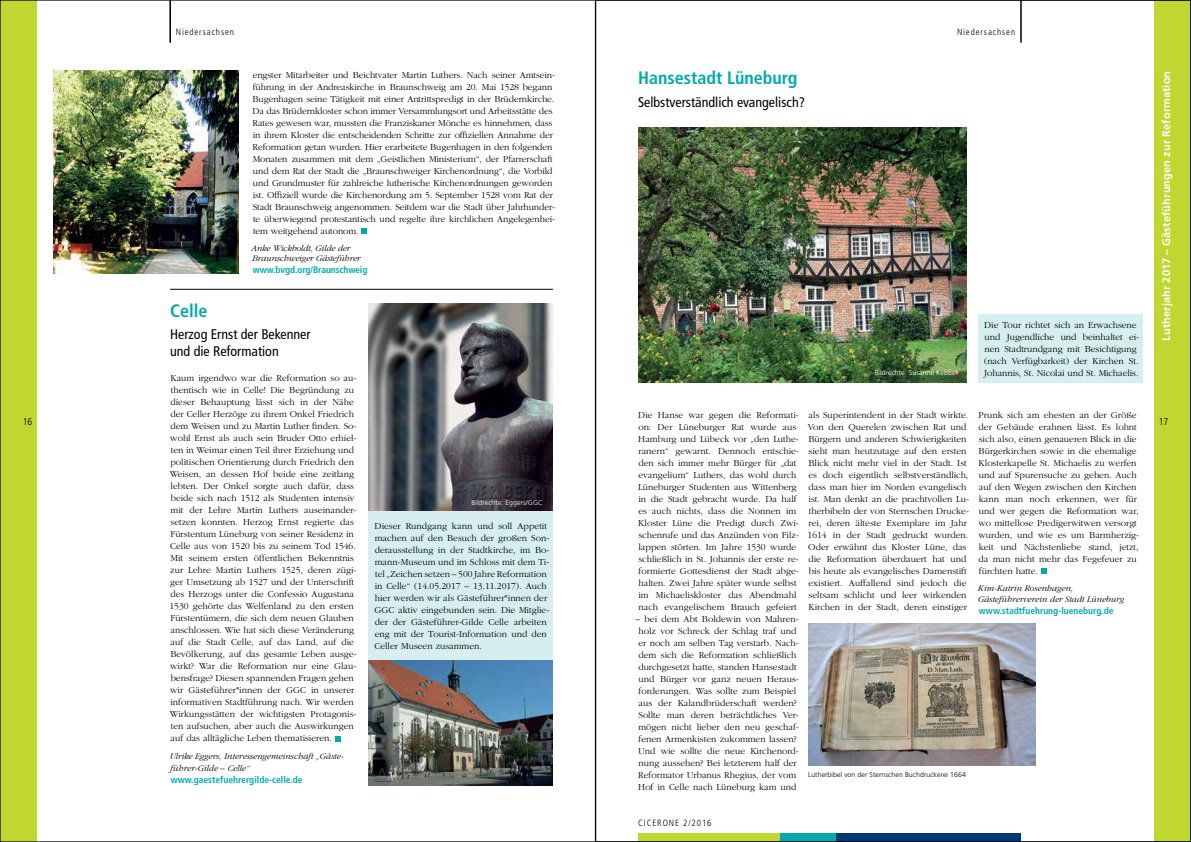
<style>
.page{position:relative;width:1191px;height:842px;background:#fff}
.page>*{position:absolute;margin:0;border:0;box-sizing:border-box;transform-origin:0 0}
.t1{font:700 condensed 18px "Frutiger";color:#00aaad}
.t2{font:condensed 14px/16.8px "Frutiger";color:#000}
.t3{font:700 11px "Frutiger";letter-spacing:.01em;color:#fff}
.t4{font:300 condensed 10px "Frutiger LT Std";color:#000}
.t5{font:300 9.5px/12px "Garamond";color:#000}
.t6{font:700 condensed 9.5px "Frutiger";color:#00aaad}
.t7{font:italic 300 9px/10.8px "Garamond";color:#000}
.t8{font:300 condensed 9px "Frutiger LT Std";letter-spacing:.1em;color:#000}
.t9{font:300 7px "Frutiger";letter-spacing:.01em;color:#fff}
.t10{font:300 7px "Frutiger";letter-spacing:.01em;color:#000}
</style>
<div class="page">
<div style="left:369px;top:510px;width:184px;height:150px;background:#d6eeee"></div>
<div style="left:978px;top:315px;width:164px;height:68px;background:#d6eeee"></div>
<img style="left:369px;top:303px;width:184px;height:207px">
<img style="left:369px;top:660px;width:184px;height:125px">
<hr style="left:170px;top:289px;width:383px;height:1px;background:#000">
<img style="left:638px;top:128px;width:329px;height:255px">
<img style="left:808px;top:624px;width:227px;height:141px">
<img style="left:54px;top:71px;width:184px;height:203px">
<svg style="left:335px;top:736px;width:6px;height:5px"></svg>
<svg style="left:361px;top:228px;width:6px;height:6px"></svg>
<svg style="left:1041px;top:569px;width:5px;height:5px"></svg>
<div style="left:1154px;top:0;width:37px;height:842px;background:#bfd730"></div>
<div style="left:0;top:0;width:37px;height:842px;background:#bfd730"></div>
<div style="left:638px;top:833px;width:142px;height:9px;background:#bfd730"></div>
<div style="left:780px;top:833px;width:56px;height:9px;background:#00aaad"></div>
<div style="left:836px;top:833px;width:184px;height:9px;background:#003974"></div>
<hr style="left:1020px;top:0;width:1px;height:43px;background:#000">
<hr style="left:170px;top:0;width:1px;height:43px;background:#000">
<p class="t8" style="left:176px;top:27px;width:60px">Niedersachsen</p>
<p class="t8" style="left:957px;top:27px;width:60px">Niedersachsen</p>
<h1 class="t1" style="left:638px;top:67px;width:161px">Hansestadt Lüneburg</h1>
<h2 class="t2" style="left:638px;top:94px;width:168px">Selbstverständlich evangelisch?</h2>
<p class="t5" style="left:253px;top:69px;width:304px">engster Mitarbeiter und Beichtvater Martin Luthers. Nach seiner Amtsein&shy;führung in der Andreaskirche in Braunschweig am 20. Mai 1528 begann Bugenhagen seine Tätigkeit mit einer Antrittspredigt in der Brüdernkirche.<br>Da das Brüdernkloster schon immer Versammlungsort und Arbeitsstätte des Rates gewesen war, mussten die Franziskaner Mönche es hinnehmen, dass in ihrem Kloster die entscheidenden Schritte zur offiziellen Annahme der Reformation getan wurden. Hier erarbeitete Bugenhagen in den folgenden Monaten zusammen mit dem „Geistlichen Ministerium“, der Pfarrerschaft und dem Rat der Stadt die „Braunschweiger Kirchenordnung“, die Vorbild und Grundmuster für zahlreiche lutherische Kirchenordnungen geworden ist. Offiziell wurde die Kirchenordung am 5. September 1528 vom Rat der Stadt Braunschweig angenommen. Seitdem war die Stadt über Jahrhunder&shy;te überwiegend protestantisch und regelte ihre kirchlichen Angelegenhei&shy;tem weitgehend autonom.</p>
<p class="t7" style="left:251px;top:242px;width:111px">Anke Wickboldt, Gilde der<br>Braunschweiger Gästeführer</p>
<p class="t6" style="left:253px;top:264px;width:116px">www.bvgd.org/Braunschweig</p>
<p class="t3" style="left:1159px;top:341px;width:271px;rotate:-90deg">Lutherjahr 2017 – Gästeführungen zur Reformation</p>
<h1 class="t1" style="left:170px;top:300px;width:39px">Celle</h1>
<h2 class="t2" style="left:170px;top:326px;width:142px">Herzog Ernst der Bekenner und die Reformation</h2>
<p class="t5" style="left:984px;top:319px;width:157px">Die Tour richtet sich an Erwachsene und Jugendliche und beinhaltet ei&shy;nen Stadtrundgang mit Besichtigung (nach Verfügbarkeit) der Kirchen St.<br>Johannis, St. Nicolai und St. Michaelis.</p>
<p class="t5" style="left:978px;top:409px;width:162px">Prunk sich am ehesten an der Größe der Gebäude erahnen lässt. Es lohnt sich also, einen genaueren Blick in die Bürgerkirchen sowie in die ehemalige Klosterkapelle St. Michaelis zu werfen und auf Spurensuche zu gehen. Auch auf den Wegen zwischen den Kirchen kann man noch erkennen, wer für und wer gegen die Reformation war, wo mittellose Predigerwitwen versorgt wurden, und wie es um Barmherzig&shy;keit und Nächstenliebe stand, jetzt, da man nicht mehr das Fegefeuer zu fürchten hatte.</p>
<p class="t7" style="left:977px;top:583px;width:148px">Kim-Katrin Rosenhagen,<br>Gästeführerverein der Stadt Lüneburg</p>
<p class="t6" style="left:979px;top:605px;width:136px">www.stadtfuehrung-lueneburg.de</p>
<p class="t9" style="left:874px;top:368px;width:84px">Bildrechte: Susanne Kebbel</p>
<p class="t5" style="left:169px;top:373px;width:189px">Kaum irgendwo war die Reformation so au&shy;thentisch wie in Celle! Die Begründung zu dieser Behauptung lässt sich in der Nähe der Celler Herzöge zu ihrem Onkel Friedrich dem Weisen und zu Martin Luther finden. So&shy;wohl Ernst als auch sein Bruder Otto erhiel&shy;ten in Weimar einen Teil ihrer Erziehung und politischen Orientierung durch Friedrich den Weisen, an dessen Hof beide eine zeitlang lebten. Der Onkel sorgte auch dafür, dass beide sich nach 1512 als Studenten intensiv mit der Lehre Martin Luthers auseinander&shy;setzen konnten. Herzog Ernst regierte das Fürstentum Lüneburg von seiner Residenz in Celle aus von 1520 bis zu seinem Tod 1546.<br>Mit seinem ersten öffentlichen Bekenntnis zur Lehre Martin Luthers 1525, deren zügi&shy;ger Umsetzung ab 1527 und der Unterschrift des Herzogs unter die Confessio Augustana 1530 gehörte das Welfenland zu den ersten Fürstentümern, die sich dem neuen Glauben anschlossen. Wie hat sich diese Veränderung auf die Stadt Celle, auf das Land, auf die Bevölkerung, auf das gesamte Leben ausge&shy;wirkt? War die Reformation nur eine Glau&shy;bensfrage? Diesen spannenden Fragen gehen wir Gästeführer*innen der GGC in unserer informativen Stadtführung nach. Wir werden Wirkungsstätten der wichtigsten Protagonis&shy;ten aufsuchen, aber auch die Auswirkungen auf das alltägliche Leben thematisieren.</p>
<p class="t7" style="left:169px;top:750px;width:175px;line-height:12px">Ulrike Eggers, Interessengemeinschaft „Gäste&shy;führer-Gilde – Celle“</p>
<p class="t6" style="left:171px;top:774px;width:133px">www.gaestefuehrergilde-celle.de</p>
<p class="t5" style="left:807px;top:409px;width:163px">als Superintendent in der Stadt wirkte.<br>Von den Querelen zwischen Rat und Bürgern und anderen Schwierigkeiten sieht man heutzutage auf den ersten Blick nicht mehr viel in der Stadt. Ist es doch eigentlich selbstverständlich, dass man hier im Norden evangelisch ist. Man denkt an die prachtvollen Lu&shy;therbibeln der von Sternschen Drucke&shy;rei, deren älteste Exemplare im Jahr 1614 in der Stadt gedruckt wurden.<br>Oder erwähnt das Kloster Lüne, das die Reformation überdauert hat und bis heute als evangelisches Damenstift existiert. Auffallend sind jedoch die seltsam schlicht und leer wirkenden Kirchen in der Stadt, deren einstiger</p>
<p class="t5" style="left:638px;top:409px;width:162px">Die Hanse war gegen die Reformati&shy;on: Der Lüneburger Rat wurde aus Hamburg und Lübeck vor „den Luthe&shy;ranern“ gewarnt. Dennoch entschie&shy;den sich immer mehr Bürger für „dat evangelium“ Luthers, das wohl durch Lüneburger Studenten aus Wittenberg in die Stadt gebracht wurde. Da half es auch nichts, dass die Nonnen im Kloster Lüne die Predigt durch Zwi&shy;schenrufe und das Anzünden von Filz&shy;lappen störten. Im Jahre 1530 wurde schließlich in St. Johannis der erste re&shy;formierte Gottesdienst der Stadt abge&shy;halten. Zwei Jahre später wurde selbst im Michaeliskloster das Abendmahl nach evangelischem Brauch gefeiert</p>
<p class="t5" style="left:635px;top:613px;width:165px">– bei dem Abt Boldewin von Mahren&shy;holz vor Schreck der Schlag traf und er noch am selben Tag verstarb. Nach&shy;dem sich die Reformation schließlich durchgesetzt hatte, standen Hansestadt und Bürger vor ganz neuen Heraus&shy;forderungen. Was sollte zum Beispiel aus der Kalandbrüderschaft werden?<br>Sollte man deren beträchtliches Ver&shy;mögen nicht lieber den neu geschaf&shy;fenen Armenkisten zukommen lassen?<br>Und wie sollte die neue Kirchenord&shy;nung aussehen? Bei letzterem half der Reformator Urbanus Rhegius, der vom Hof in Celle nach Lüneburg kam und</p>
<p class="t4" style="left:23px;top:416px;width:11px">16</p>
<p class="t4" style="left:1158px;top:415px;width:11px">17</p>
<p class="t9" style="left:471px;top:499px;width:73px">Bildrechte: Eggers/GGC</p>
<p class="t5" style="left:374px;top:520px;width:176px">Dieser Rundgang kann und soll Appetit machen auf den Besuch der großen Son&shy;derausstellung in der Stadtkirche, im Bo&shy;mann-Museum und im Schloss mit dem Ti&shy;tel „Zeichen setzen – 500 Jahre Reformation in Celle“ (14.05.2017 – 13.11.2017). Auch hier werden wir als Gästeführer*innen der GGC aktiv eingebunden sein. Die Mitglie&shy;der der Gästeführer-Gilde Celle arbeiten eng mit der Tourist-Information und den Celler Museen zusammen.</p>
<p class="t10" style="left:808px;top:770px;width:159px">Lutherbibel von der Sternschen Buchdruckerei 1664</p>
<p class="t8" style="left:638px;top:818px;width:75px">CICERONE 2/2016</p>
</div>
